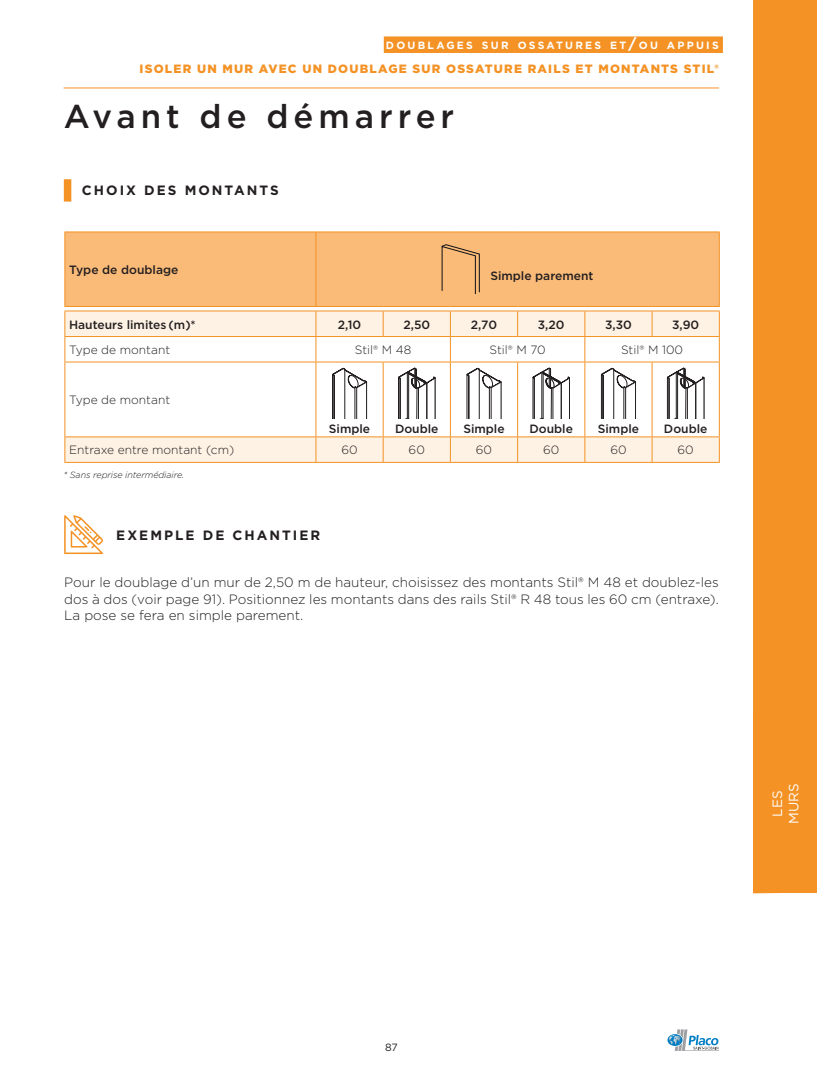
<style>
.page{position:relative;width:817px;height:1072px;background:#fff}
.page>*{position:absolute;margin:0;border:0;box-sizing:border-box;transform-origin:0 0}
.t1{font:500 33px "Gotham";letter-spacing:.15em;color:#231f20}
.t2{font:300 13.5px/16.5px "Gotham";color:#231f20;text-align:justify}
.t3{font:700 13.5px "Gotham";letter-spacing:.15em;color:#231f20}
.t4{font:13.5px/16.2px "Gotham";color:#fff;text-align:center}
.t5{font:500 12px "Gotham";color:#231f20}
.t6{font:300 12px "Gotham";color:#231f20}
.t7{font:900 12px "Gotham";letter-spacing:.1em;color:#f49225}
.t8{font:700 10.5px "Gotham";letter-spacing:.215em;color:#fff}
.t9{font:10.5px "Gotham";color:#231f20}
.t10{font:italic 300 9px "Gotham";letter-spacing:-.01em;color:#231f20}
.s1{font-size:15px}
</style>
<div class="page">
<svg style="left:667px;top:1029px;width:52px;height:22px"></svg>
<svg style="left:753px;top:0;width:63px;height:893px;background:#f49225"></svg>
<div style="left:65px;top:232px;width:653px;height:74px;background:#faba78"></div>
<svg style="left:65px;top:311px;width:653px;height:151px"></svg>
<hr style="left:64px;top:232px;width:1px;height:74px;background:#f49225">
<hr style="left:64px;top:231px;width:252px;height:1px;background:#f49225">
<hr style="left:315px;top:232px;width:1px;height:74px;background:#f49225">
<hr style="left:316px;top:231px;width:67px;height:1px;background:#f49225">
<hr style="left:383px;top:231px;width:67px;height:1px;background:#f49225">
<hr style="left:450px;top:231px;width:67px;height:1px;background:#f49225">
<hr style="left:517px;top:231px;width:67px;height:1px;background:#f49225">
<hr style="left:584px;top:231px;width:68px;height:1px;background:#f49225">
<hr style="left:652px;top:231px;width:67px;height:1px;background:#f49225">
<hr style="left:718px;top:232px;width:1px;height:74px;background:#f49225">
<hr style="left:64px;top:306px;width:252px;height:1px;background:#f49225">
<hr style="left:316px;top:306px;width:67px;height:1px;background:#f49225">
<hr style="left:383px;top:306px;width:67px;height:1px;background:#f49225">
<hr style="left:450px;top:306px;width:67px;height:1px;background:#f49225">
<hr style="left:517px;top:306px;width:67px;height:1px;background:#f49225">
<hr style="left:584px;top:306px;width:68px;height:1px;background:#f49225">
<hr style="left:652px;top:306px;width:67px;height:1px;background:#f49225">
<hr style="left:64px;top:310px;width:252px;height:1px;background:#f49225">
<hr style="left:316px;top:310px;width:67px;height:1px;background:#f49225">
<hr style="left:383px;top:310px;width:67px;height:1px;background:#f49225">
<hr style="left:450px;top:310px;width:67px;height:1px;background:#f49225">
<hr style="left:517px;top:310px;width:67px;height:1px;background:#f49225">
<hr style="left:584px;top:310px;width:68px;height:1px;background:#f49225">
<hr style="left:652px;top:310px;width:67px;height:1px;background:#f49225">
<svg style="left:383px;top:311px;width:1px;height:25px"></svg>
<svg style="left:517px;top:311px;width:1px;height:25px"></svg>
<svg style="left:651px;top:311px;width:1px;height:25px"></svg>
<hr style="left:64px;top:362px;width:1px;height:74px;background:#f49225">
<hr style="left:315px;top:362px;width:1px;height:74px;background:#f49225">
<hr style="left:450px;top:362px;width:1px;height:74px;background:#f49225">
<hr style="left:584px;top:362px;width:1px;height:74px;background:#f49225">
<hr style="left:383px;top:362px;width:1px;height:74px;background:#f49225">
<hr style="left:517px;top:362px;width:1px;height:74px;background:#f49225">
<hr style="left:651px;top:362px;width:1px;height:74px;background:#f49225">
<hr style="left:718px;top:362px;width:1px;height:74px;background:#f49225">
<svg style="left:64px;top:437px;width:1px;height:25px"></svg>
<hr style="left:64px;top:436px;width:252px;height:1px;background:#f49225">
<svg style="left:315px;top:437px;width:1px;height:25px"></svg>
<hr style="left:316px;top:436px;width:67px;height:1px;background:#f49225">
<hr style="left:383px;top:436px;width:67px;height:1px;background:#f49225">
<hr style="left:450px;top:436px;width:67px;height:1px;background:#f49225">
<hr style="left:517px;top:436px;width:67px;height:1px;background:#f49225">
<hr style="left:584px;top:436px;width:68px;height:1px;background:#f49225">
<hr style="left:652px;top:436px;width:67px;height:1px;background:#f49225">
<svg style="left:383px;top:437px;width:1px;height:25px"></svg>
<svg style="left:450px;top:437px;width:1px;height:25px"></svg>
<svg style="left:517px;top:437px;width:1px;height:25px"></svg>
<svg style="left:584px;top:437px;width:1px;height:25px"></svg>
<svg style="left:651px;top:437px;width:1px;height:25px"></svg>
<svg style="left:718px;top:437px;width:1px;height:25px"></svg>
<svg style="left:64px;top:311px;width:1px;height:50px"></svg>
<hr style="left:64px;top:336px;width:252px;height:1px;background:#f49225">
<hr style="left:64px;top:462px;width:252px;height:1px;background:#f49225">
<svg style="left:315px;top:311px;width:1px;height:50px"></svg>
<hr style="left:316px;top:336px;width:67px;height:1px;background:#f49225">
<hr style="left:383px;top:336px;width:67px;height:1px;background:#f49225">
<hr style="left:450px;top:336px;width:67px;height:1px;background:#f49225">
<hr style="left:517px;top:336px;width:67px;height:1px;background:#f49225">
<hr style="left:584px;top:336px;width:68px;height:1px;background:#f49225">
<hr style="left:652px;top:336px;width:67px;height:1px;background:#f49225">
<hr style="left:316px;top:462px;width:67px;height:1px;background:#f49225">
<hr style="left:383px;top:462px;width:67px;height:1px;background:#f49225">
<hr style="left:450px;top:462px;width:67px;height:1px;background:#f49225">
<hr style="left:517px;top:462px;width:67px;height:1px;background:#f49225">
<hr style="left:584px;top:462px;width:68px;height:1px;background:#f49225">
<hr style="left:652px;top:462px;width:67px;height:1px;background:#f49225">
<svg style="left:450px;top:311px;width:1px;height:50px"></svg>
<svg style="left:584px;top:311px;width:1px;height:50px"></svg>
<svg style="left:718px;top:311px;width:1px;height:50px"></svg>
<hr style="left:64px;top:361px;width:252px;height:1px;background:#f49225">
<hr style="left:316px;top:361px;width:67px;height:1px;background:#f49225">
<hr style="left:383px;top:361px;width:67px;height:1px;background:#f49225">
<hr style="left:450px;top:361px;width:67px;height:1px;background:#f49225">
<hr style="left:517px;top:361px;width:67px;height:1px;background:#f49225">
<hr style="left:584px;top:361px;width:68px;height:1px;background:#f49225">
<hr style="left:652px;top:361px;width:67px;height:1px;background:#f49225">
<svg style="left:441px;top:244px;width:38px;height:50px;background:#e5ab6f"></svg>
<svg style="left:332px;top:368px;width:35px;height:50px"></svg>
<hr style="left:356px;top:388px;width:1px;height:30px;background:#231f20">
<svg style="left:398px;top:368px;width:37px;height:50px"></svg>
<hr style="left:418px;top:388px;width:1px;height:30px;background:#231f20">
<svg style="left:466px;top:368px;width:35px;height:50px"></svg>
<hr style="left:491px;top:388px;width:1px;height:30px;background:#231f20">
<svg style="left:532px;top:368px;width:37px;height:50px"></svg>
<hr style="left:552px;top:388px;width:1px;height:30px;background:#231f20">
<svg style="left:601px;top:368px;width:34px;height:50px"></svg>
<hr style="left:625px;top:388px;width:1px;height:30px;background:#231f20">
<svg style="left:667px;top:368px;width:37px;height:50px"></svg>
<hr style="left:687px;top:388px;width:1px;height:30px;background:#231f20">
<hr style="left:64px;top:88px;width:655px;height:1px;background:#f49225">
<div style="left:384px;top:36px;width:338px;height:17px;background:#f49225"></div>
<div style="left:64px;top:179px;width:7px;height:22px;background:#f49225"></div>
<svg style="left:64px;top:515px;width:39px;height:39px"></svg>
<p class="t8" style="left:386px;top:39px;width:334px">DOUBLAGES SUR OSSATURES ET<span class="s1">/</span>OU APPUIS</p>
<p class="t7" style="left:139px;top:61px;width:580px">ISOLER UN MUR AVEC UN DOUBLAGE SUR OSSATURE RAILS ET MONTANTS STIL®</p>
<h1 class="t1" style="left:64px;top:95px;width:392px">Avant de démarrer</h1>
<p class="t3" style="left:82px;top:182px;width:198px">CHOIX DES MONTANTS</p>
<p class="t5" style="left:69px;top:262px;width:111px">Type de doublage</p>
<p class="t5" style="left:490px;top:268px;width:104px">Simple parement</p>
<p class="t5" style="left:69px;top:316px;width:128px">Hauteurs limites (m)*</p>
<p class="t5" style="left:338px;top:316px;width:25px">2,10</p>
<p class="t5" style="left:403px;top:316px;width:28px">2,50</p>
<p class="t5" style="left:471px;top:316px;width:28px">2,70</p>
<p class="t5" style="left:537px;top:316px;width:28px">3,20</p>
<p class="t5" style="left:605px;top:316px;width:28px">3,30</p>
<p class="t5" style="left:672px;top:316px;width:29px">3,90</p>
<p class="t6" style="left:69px;top:342px;width:102px">Type de montant</p>
<p class="t6" style="left:355px;top:342px;width:58px">Stil® M 48</p>
<p class="t6" style="left:489px;top:342px;width:58px">Stil® M 70</p>
<p class="t6" style="left:621px;top:342px;width:64px">Stil® M 100</p>
<p class="t6" style="left:69px;top:392px;width:102px">Type de montant</p>
<p class="t5" style="left:329px;top:420px;width:43px">Simple</p>
<p class="t5" style="left:395px;top:420px;width:45px">Double</p>
<p class="t5" style="left:463px;top:420px;width:43px">Simple</p>
<p class="t5" style="left:529px;top:420px;width:45px">Double</p>
<p class="t5" style="left:597px;top:420px;width:43px">Simple</p>
<p class="t5" style="left:663px;top:420px;width:45px">Double</p>
<p class="t6" style="left:69px;top:442px;width:166px">Entraxe entre montant (cm)</p>
<p class="t6" style="left:341px;top:442px;width:18px">60</p>
<p class="t6" style="left:408px;top:442px;width:18px">60</p>
<p class="t6" style="left:476px;top:442px;width:18px">60</p>
<p class="t6" style="left:543px;top:442px;width:18px">60</p>
<p class="t6" style="left:610px;top:442px;width:18px">60</p>
<p class="t6" style="left:677px;top:442px;width:18px">60</p>
<p class="t10" style="left:64px;top:469px;width:122px">* Sans reprise intermédiaire.</p>
<p class="t3" style="left:116px;top:526px;width:205px">EXEMPLE DE CHANTIER</p>
<p class="t2" style="left:64px;top:574px;width:656px">Pour le doublage d’un mur de 2,50 m de hauteur, choisissez des montants Stil® M 48 et doublez-les dos à dos (voir page 91). Positionnez les montants dans des rails Stil® R 48 tous les 60 cm (entraxe).<br>La pose se fera en simple parement.</p>
<p class="t4" style="left:769px;top:824px;width:42px;rotate:-90deg">LES<br>MURS</p>
<p class="t9" style="left:385px;top:1040px;width:14px">87</p>
</div>
